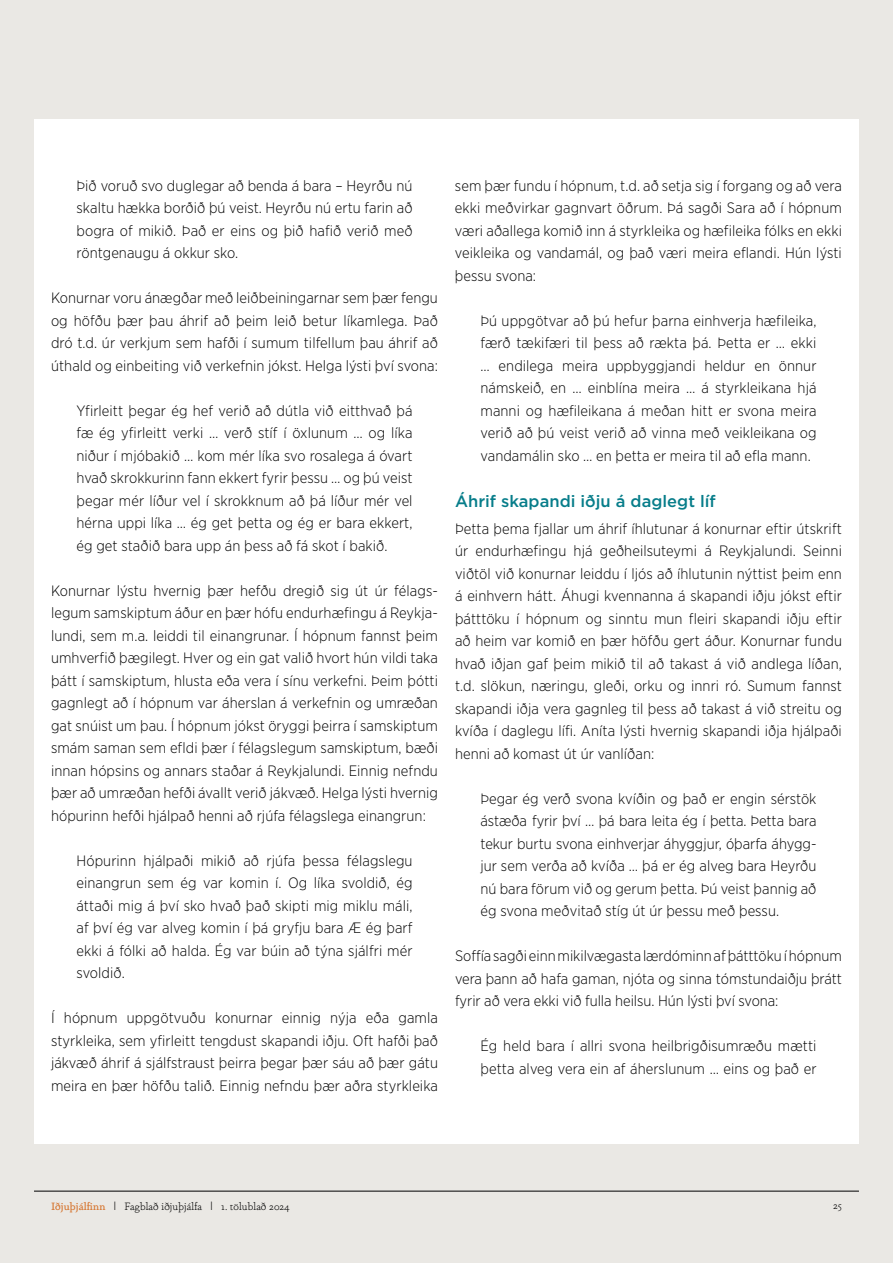
<style>
.page{position:relative;width:893px;height:1263px;background:#eae8e4}
.page>*{position:absolute;margin:0;border:0;box-sizing:border-box;transform-origin:0 0}
.t1{font:500 16.5px "Gotham HTF";color:#077d8a}
.t2{font:300 15px/22.5px "Gotham Narrow";letter-spacing:.005em;color:#000;text-align:justify}
.t3{font:300 10.5px "Dapifer";letter-spacing:.01em;color:#000}
.s1{font-weight:500;color:#d67631}
.s2{font-family:"Gotham Narrow";font-size:12px}
</style>
<div class="page">
<hr style="left:34px;top:1191px;width:825px;height:1px;background:#000">
<div style="left:34px;top:119px;width:825px;height:1025px;background:#fff"></div>
<p class="t2" style="left:77px;top:174px;width:338px">Þið voruð svo duglegar að benda á bara – Heyrðu nú skaltu hækka borðið þú veist. Heyrðu nú ertu farin að bogra of mikið. Það er eins og þið hafið verið með röntgenaugu á okkur sko.</p>
<p class="t2" style="left:51px;top:286px;width:388px">Konurnar voru ánægðar með leiðbeiningarnar sem þær fengu og höfðu þær þau áhrif að þeim leið betur líkamlega. Það dró t.d. úr verkjum sem hafði í sumum tilfellum þau áhrif að úthald og einbeiting við verkefnin jókst. Helga lýsti því svona:</p>
<p class="t2" style="left:77px;top:399px;width:338px">Yfirleitt þegar ég hef verið að dútla við eitthvað þá fæ ég yfirleitt verki … verð stíf í öxlunum … og líka niður í mjóbakið … kom mér líka svo rosalega á óvart hvað skrokkurinn fann ekkert fyrir þessu … og þú veist þegar mér líður vel í skrokknum að þá líður mér vel hérna uppi líka … ég get þetta og ég er bara ekkert, ég get staðið bara upp án þess að fá skot í bakið.</p>
<p class="t2" style="left:51px;top:579px;width:388px;text-align:left">Konurnar lýstu hvernig þær hefðu dregið sig út úr félags&shy;legum samskiptum áður en þær hófu endurhæfingu á Reykja&shy;lundi, sem m.a. leiddi til einangrunar. Í hópnum fannst þeim umhverfið þægilegt. Hver og ein gat valið hvort hún vildi taka þátt í samskiptum, hlusta eða vera í sínu verkefni. Þeim þótti gagnlegt að í hópnum var áherslan á verkefnin og umræðan gat snúist um þau. Í hópnum jókst öryggi þeirra í samskiptum smám saman sem efldi þær í félagslegum samskiptum, bæði innan hópsins og annars staðar á Reykjalundi. Einnig nefndu þær að umræðan hefði ávallt verið jákvæð. Helga lýsti hvernig hópurinn hefði hjálpað henni að rjúfa félagslega einangrun:</p>
<p class="t2" style="left:77px;top:849px;width:337px">Hópurinn hjálpaði mikið að rjúfa þessa félagslegu einangrun sem ég var komin í. Og líka svoldið, ég áttaði mig á því sko hvað það skipti mig miklu máli, af því ég var alveg komin í þá gryfju bara Æ ég þarf ekki á fólki að halda. Ég var búin að týna sjálfri mér svoldið.</p>
<p class="t2" style="left:51px;top:1006px;width:388px">Í hópnum uppgötvuðu konurnar einnig nýja eða gamla styrkleika, sem yfirleitt tengdust skapandi iðju. Oft hafði það jákvæð áhrif á sjálfstraust þeirra þegar þær sáu að þær gátu meira en þær höfðu talið. Einnig nefndu þær aðra styrkleika</p>
<p class="t2" style="left:455px;top:174px;width:388px">sem þær fundu í hópnum, t.d. að setja sig í forgang og að vera ekki meðvirkar gagnvart öðrum. Þá sagði Sara að í hópnum væri aðallega komið inn á styrkleika og hæfileika fólks en ekki veikleika og vandamál, og það væri meira eflandi. Hún lýsti þessu svona:</p>
<p class="t2" style="left:480px;top:309px;width:338px">Þú uppgötvar að þú hefur þarna einhverja hæfileika, færð tækifæri til þess að rækta þá. Þetta er … ekki … endilega meira uppbyggjandi heldur en önnur námskeið, en … einblína meira … á styrkleikana hjá manni og hæfileikana á meðan hitt er svona meira verið að þú veist verið að vinna með veikleikana og vandamálin sko … en þetta er meira til að efla mann.</p>
<p class="t1" style="left:455px;top:492px;width:262px">Áhrif skapandi iðju á daglegt líf</p>
<p class="t2" style="left:455px;top:517px;width:388px">Þetta þema fjallar um áhrif íhlutunar á konurnar eftir útskrift úr endurhæfingu hjá geðheilsuteymi á Reykjalundi. Seinni viðtöl við konurnar leiddu í ljós að íhlutunin nýttist þeim enn á einhvern hátt. Áhugi kvennanna á skapandi iðju jókst eftir þátttöku í hópnum og sinntu mun fleiri skapandi iðju eftir að heim var komið en þær höfðu gert áður. Konurnar fundu hvað iðjan gaf þeim mikið til að takast á við andlega líðan, t.d. slökun, næringu, gleði, orku og innri ró. Sumum fannst skapandi iðja vera gagnleg til þess að takast á við streitu og kvíða í daglegu lífi. Aníta lýsti hvernig skapandi iðja hjálpaði henni að komast út úr vanlíðan:</p>
<p class="t2" style="left:480px;top:787px;width:338px">Þegar ég verð svona kvíðin og það er engin sérstök ástæða fyrir því … þá bara leita ég í þetta. Þetta bara tekur burtu svona einhverjar áhyggjur, óþarfa áhygg&shy;jur sem verða að kvíða … þá er ég alveg bara Heyrðu nú bara förum við og gerum þetta. Þú veist þannig að ég svona meðvitað stíg út úr þessu með þessu.</p>
<p class="t2" style="left:455px;top:944px;width:388px">Soffía sagði einn mikilvægasta lærdóminn af þátttöku í hópnum vera þann að hafa gaman, njóta og sinna tómstundaiðju þrátt fyrir að vera ekki við fulla heilsu. Hún lýsti því svona:</p>
<p class="t2" style="left:480px;top:1034px;width:338px">Ég held bara í allri svona heilbrigðisumræðu mætti þetta alveg vera ein af áherslunum … eins og það er</p>
<p class="t3" style="left:51px;top:1199px;width:240px"><span class="s1">Iðjuþjálfinn</span> <span class="s2">I</span> Fagblað iðjuþjálfa <span class="s2">I</span> 1. tölublað 2024</p>
<p class="t3" style="left:833px;top:1199px;width:10px">25</p>
</div>
